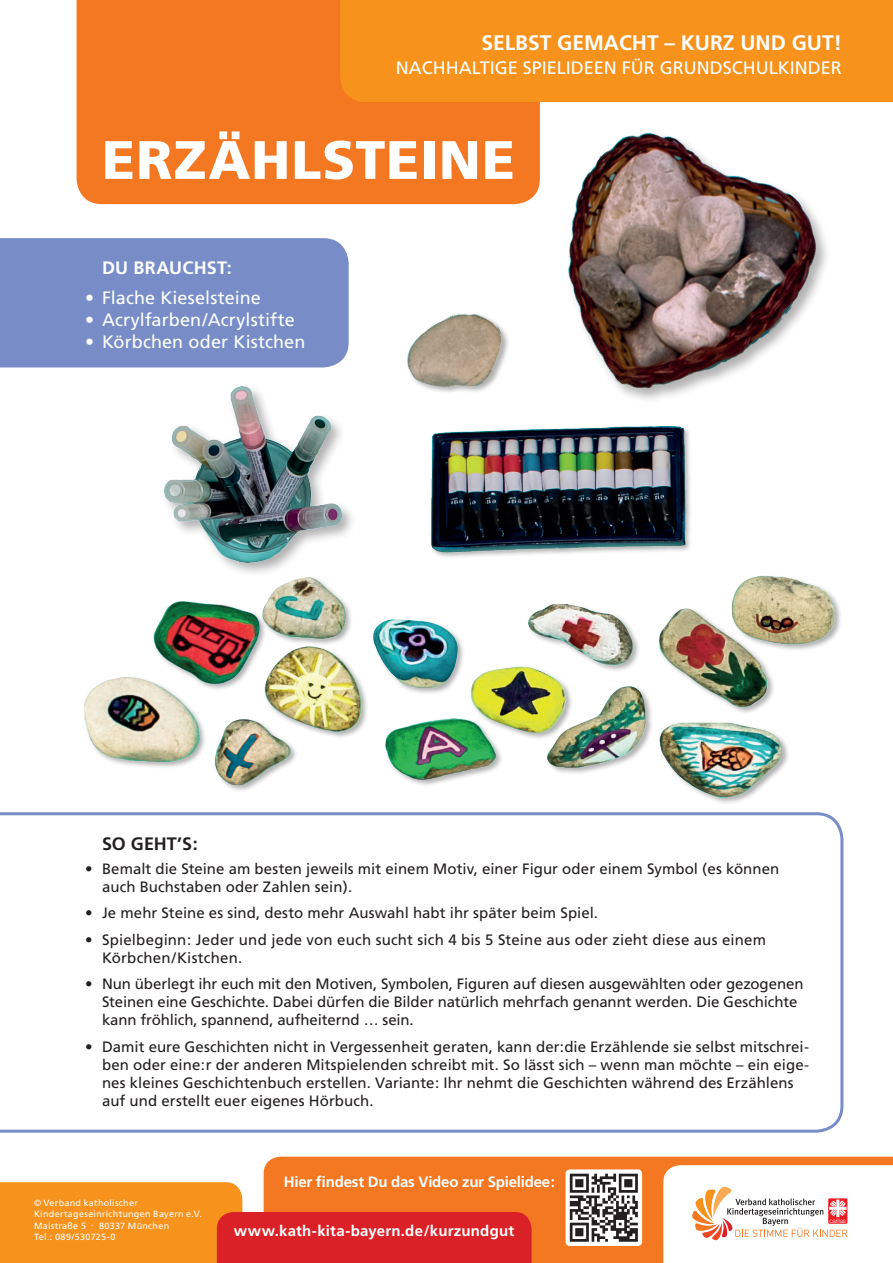
<style>
.page{position:relative;width:893px;height:1263px;background:#fff}
.page>*{position:absolute;margin:0;border:0;box-sizing:border-box;transform-origin:0 0}
.t1{font:900 54px "Frutiger";letter-spacing:.02em;color:#fff}
.t2{font:700 21px "Frutiger";color:#fff}
.t3{font:18px "Frutiger";letter-spacing:.005em;color:#fff}
.t4{font:700 18px "Frutiger";letter-spacing:.005em;color:#fff}
.t5{font:700 18px "Frutiger";color:#231f20}
.t6{font:15px/18px "Frutiger";color:#231f20}
.t7{font:700 15px "Frutiger";letter-spacing:-.01em;color:#fff}
.t8{font:700 15px "Frutiger";letter-spacing:.015em;color:#fff}
.t9{font:9px/11.4px "Frutiger";letter-spacing:.03em;color:#fff}
.s1{font-stretch:condensed}
</style>
<div class="page">
<div style="left:264px;top:1157px;width:629px;height:106px;background:#f47721"></div>
<svg style="left:663px;top:1165px;width:230px;height:98px"></svg>
<div style="left:566px;top:1169px;width:76px;height:77px;background:#fff;border-radius:4px"></div>
<svg style="left:0;top:1182px;width:531px;height:81px;background:#eb6525"></svg>
<img style="left:84px;top:575px;width:757px;height:228px">
<div style="left:77px;top:0;width:419px;height:204px;background:#f47721"></div>
<div style="left:0;top:238px;width:349px;height:129px;background:#788dc7"></div>
<svg style="left:0;top:812px;width:843px;height:321px"></svg>
<img style="left:496px;top:102px;width:351px;height:298px">
<div style="left:162px;top:384px;width:194px;height:194px;background:#231f20;opacity:.35"></div>
<img style="left:165px;top:386px;width:176px;height:176px">
<div style="left:430px;top:425px;width:262px;height:134px;background:#231f20;opacity:.35"></div>
<img style="left:432px;top:427px;width:253px;height:125px">
<img style="left:407px;top:299px;width:111px;height:101px">
<svg style="left:570px;top:1174px;width:68px;height:68px"></svg>
<div style="left:340px;top:0;width:553px;height:102px;background:#f7931d"></div>
<h2 class="t2" style="left:481px;top:30px;width:362px">selbst gemacht – kurz und gut!</h2>
<p class="t3" style="left:396px;top:57px;width:51px">Nachha</p>
<p class="t3" style="left:472px;top:57px;width:26px">ltige</p>
<p class="t3" style="left:523px;top:57px;width:53px">Spie lideenf</p>
<p class="t3" style="left:631px;top:57px;width:78px">ür Grunds</p>
<p class="t3" style="left:732px;top:57px;width:57px">ch ulkinde</p>
<p class="t3" style="left:831px;top:57px;width:12px">r</p>
<h1 class="t1" style="left:102px;top:127px;width:409px">ERZÄHLSTEINE</h1>
<p class="t4" style="left:102px;top:257px;width:131px">Du brauchst:</p>
<p class="t3" style="left:85px;top:288px;width:177px">• Flache Kieselsteine</p>
<p class="t3" style="left:85px;top:309px;width:211px">• Acrylfarben/Acrylstifte</p>
<p class="t3" style="left:85px;top:331px;width:222px">• Körbchen oder Kistchen</p>
<p class="t5" style="left:85px;top:833px;width:114px">So geht’s:</p>
<p class="t6" style="left:102px;top:859px;width:679px;text-indent:-17px">• Bemalt die Steine am besten jeweils mit einem Motiv, einer Figur oder einem Symbol (es können auch Buchstaben oder Zahlen sein).</p>
<p class="t6" style="left:85px;top:904px;width:514px">• Je mehr Steine es sind, desto mehr Auswahl habt ihr später beim Spiel.</p>
<p class="t6" style="left:102px;top:930px;width:666px;text-indent:-17px">• Spielbeginn: Jeder und jede von euch sucht sich 4 bis 5 Steine aus oder zieht diese aus einem<br>Körbchen/Kistchen.</p>
<p class="t6" style="left:102px;top:975px;width:703px;text-indent:-17px">• Nun überlegt ihr euch mit den Motiven, Symbolen, Figuren auf diesen ausgewählten oder gezogenen<br>Steinen eine Geschichte. Dabei dürfen die Bilder natürlich mehrfach genannt werden. Die Geschichte kann fröhlich, spannend, aufheiternd … sein.</p>
<p class="t6" style="left:102px;top:1037px;width:709px;text-indent:-17px">• Damit eure Geschichten nicht in Vergessenheit geraten, kann der:die Erzählende sie selbst mitschrei&shy;ben oder eine:r der anderen Mitspielenden schreibt mit. So lässt sich – wenn man möchte – ein eige&shy;nes kleines Geschichtenbuch erstellen. Variante: Ihr nehmt die Geschichten während des Erzählens auf und erstellt euer eigenes Hörbuch.</p>
<p class="t9" style="left:34px;top:1197px;width:170px"><span class="s1">©</span> Verband katholischer<br>Kindertageseinrichtungen Bayern e.V.<br>Maistraße 5 · 80337 München<br>Tel.: 089/530725-0</p>
<p class="t7" style="left:284px;top:1173px;width:272px">Hier findest Du das Video zur Spielidee:</p>
<p class="t8" style="left:234px;top:1222px;width:282px">www.kath-kita-bayern.de/kurzundgut</p>
</div>
